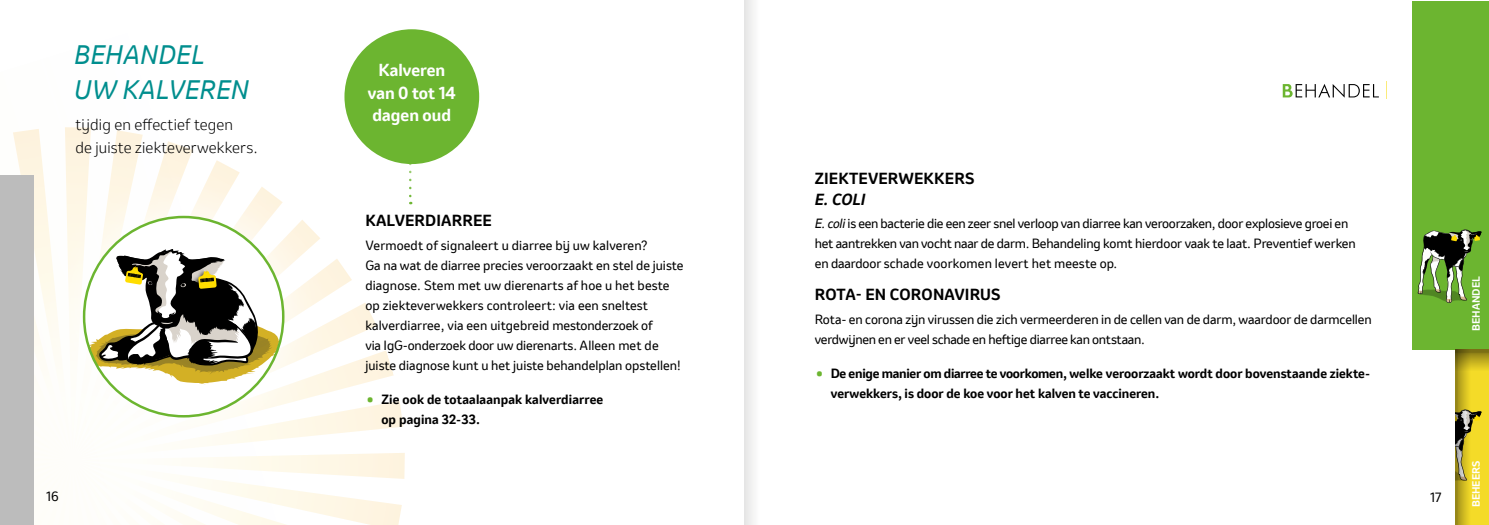
<style>
.page{position:relative;width:1489px;height:525px;background:#fff}
.page>*{position:absolute;margin:0;border:0;box-sizing:border-box;transform-origin:0 0}
.t1{font:italic 25px/35px "Invention";letter-spacing:.01em;color:#008e8e}
.t2{font:700 16.25px/22.5px "Invention";color:#fff;text-align:center}
.t3{font:700 15px "Invention";letter-spacing:.01em;color:#000}
.t4{font:300 15px/22.5px "Invention";letter-spacing:.01em;color:#000}
.t5{font:italic 700 15px "Invention";color:#000}
.t6{font:12.5px/20px "Invention";letter-spacing:-.01em;color:#000}
.t7{font:700 12.5px/20px "Invention";color:#000}
.t8{font:700 10px "Invention";color:#fff}
.s1{font-weight:400;font-size:25px;color:#6cb530}
.s2{font-style:italic}
</style>
<div class="page">
<svg style="left:13px;top:127px;width:392px;height:397px"></svg>
<div style="left:1411px;top:1px;width:77px;height:348px;background:#6cb530"></div>
<div style="left:1455px;top:349px;width:33px;height:175px;background:#f4db28"></div>
<svg style="left:1417px;top:229px;width:64px;height:74px"></svg>
<svg style="left:1470px;top:411px;width:11px;height:21px"></svg>
<svg style="left:1455px;top:374px;width:15px;height:150px;background:#a5962e"></svg>
<svg style="left:1455px;top:349px;width:33px;height:25px"></svg>
<svg style="left:1282px;top:84px;width:96px;height:14px"></svg>
<div style="left:295px;top:0;width:233px;height:213px;background:#fff"></div>
<div style="left:344px;top:29px;width:135px;height:135px;background:#6cb530;border-radius:50%"></div>
<div style="left:0;top:175px;width:34px;height:349px;background:#bcbcbc"></div>
<svg style="left:33px;top:166px;width:301px;height:301px"></svg>
<div style="left:84px;top:217px;width:199px;height:199px;background:#fff;border-radius:50%"></div>
<svg style="left:84px;top:249px;width:199px;height:135px"></svg>
<div style="left:744px;top:0;width:15px;height:524px;background:#f1f1f1"></div>
<h1 class="t1" style="left:74px;top:37px;width:176px">BEHANDEL<br>UW KALVEREN</h1>
<p class="t4" style="left:75px;top:113px;width:184px">tijdig en effectief tegen<br>de juiste ziekteverwekkers.</p>
<h2 class="t2" style="left:368px;top:59px;width:89px">Kalveren van 0 tot 14 dagen oud</h2>
<p class="t3" style="left:365px;top:210px;width:128px">KALVERDIARREE</p>
<p class="t6" style="left:365px;top:235px;width:319px">Vermoedt of signaleert u diarree bij uw kalveren?<br>Ga na wat de diarree precies veroorzaakt en stel de juiste diagnose. Stem met uw dierenarts af hoe u het beste op ziekteverwekkers controleert: via een sneltest kalverdiarree, via een uitgebreid mestonderzoek of<br>via IgG-onderzoek door uw dierenarts. Alleen met de juiste diagnose kunt u het juiste behandelplan opstellen!</p>
<p class="t7" style="left:381px;top:389px;width:223px;text-indent:-16px"><span class="s1">•</span> Zie ook de totaalaanpak kalverdiarree op pagina 32-33.</p>
<p class="t3" style="left:814px;top:167px;width:161px">ZIEKTEVERWEKKERS</p>
<p class="t5" style="left:814px;top:188px;width:52px">E. COLI</p>
<p class="t6" style="left:814px;top:213px;width:542px"><span class="s2">E. coli</span> is een bacterie die een zeer snel verloop van diarree kan veroorzaken, door explosieve groei en het aantrekken van vocht naar de darm. Behandeling komt hierdoor vaak te laat. Preventief werken en daardoor schade voorkomen levert het meeste op.</p>
<p class="t3" style="left:814px;top:283px;width:187px">ROTA- EN CORONAVIRUS</p>
<p class="t6" style="left:814px;top:309px;width:558px">Rota- en corona zijn virussen die zich vermeerderen in de cellen van de darm, waardoor de darmcellen verdwijnen en er veel schade en heftige diarree kan ontstaan.</p>
<p class="t7" style="left:830px;top:363px;width:540px;text-indent:-16px"><span class="s1">•</span> De enige manier om diarree te voorkomen, welke veroorzaakt wordt door bovenstaande ziekte&shy;verwekkers, is door de koe voor het kalven te vaccineren.</p>
<p class="t6" style="left:46px;top:485px;width:14px">16</p>
<p class="t6" style="left:1430px;top:486px;width:13px">17</p>
<p class="t8" style="left:1468px;top:330px;width:56px;rotate:-90deg">BEHANDEL</p>
<p class="t8" style="left:1468px;top:507px;width:48px;rotate:-90deg">BEHEERS</p>
</div>
